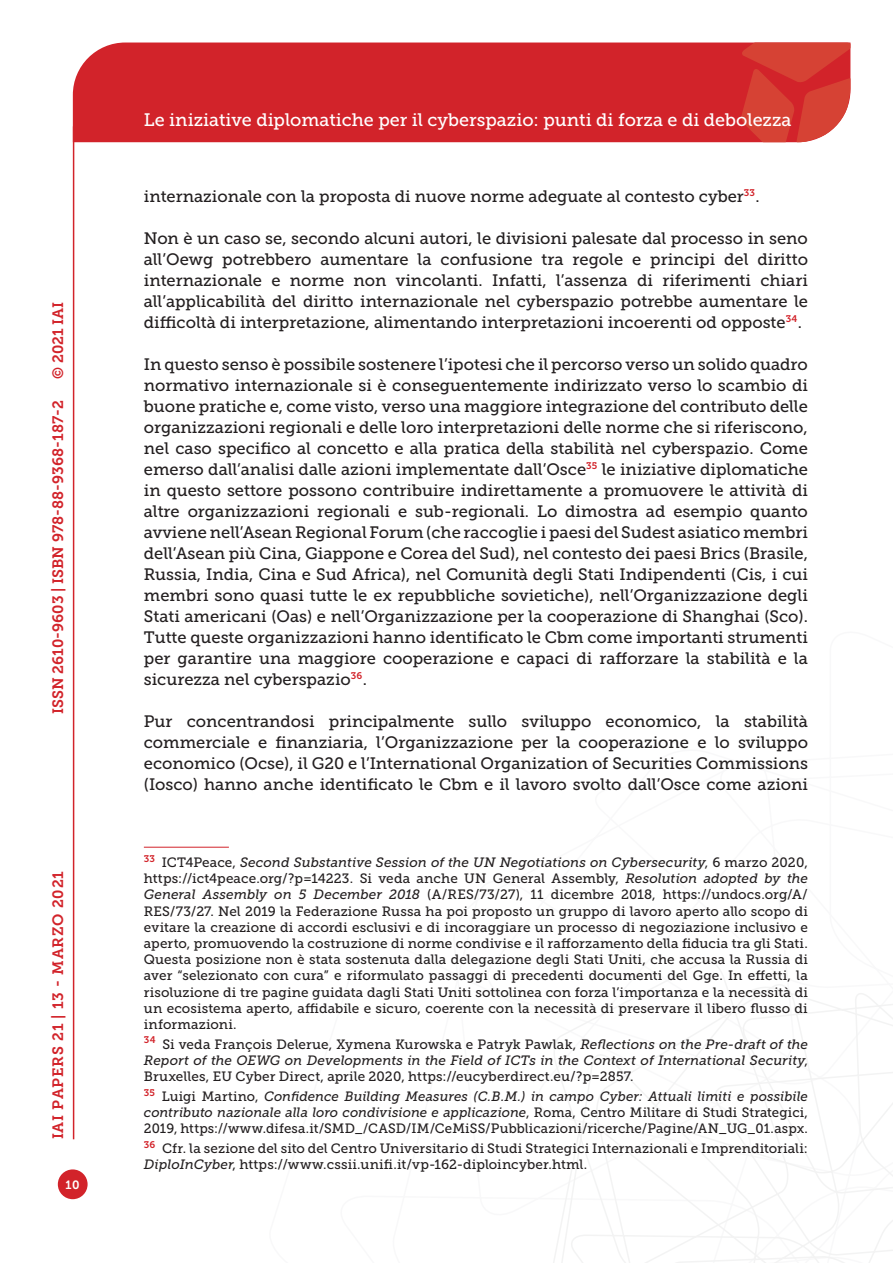
<style>
.page{position:relative;width:893px;height:1263px;background:#fff}
.page>*{position:absolute;margin:0;border:0;box-sizing:border-box;transform-origin:0 0}
.t1{font:18px "Museo Slab 500";color:#fff}
.Testo{font:16.5px/21px "Museo Slab 500";color:#231f20;text-align:justify}
.t2{font:15px "Museo Slab 700";color:#d2232a}
.t3{font:15px "Museo Slab 700";letter-spacing:.05em;color:#d2232a}
.Nota{font:13.5px/16.2px "Museo Slab 500";letter-spacing:.01em;color:#231f20;text-align:justify}
.t4{font:12px "Museo Slab 700";color:#fff}
.s1{font-style:italic}
</style>
<div class="page">
<svg style="left:553px;top:960px;width:340px;height:303px"></svg>
<div style="left:73px;top:43px;width:668px;height:99px;background:#d2232a"></div>
<svg style="left:741px;top:43px;width:109px;height:99px;background:#d6433b"></svg>
<div style="left:58px;top:1169px;width:30px;height:30px;background:#d2232a;border-radius:50%"></div>
<hr style="left:73px;top:126px;width:1px;height:1013px;background:#d2232a">
<hr style="left:144px;top:847px;width:85px;height:1px;background:#d2232a">
<p class="t2" style="left:50px;top:379px;width:79px;rotate:-90deg">© 2021 IAI</p>
<p class="t2" style="left:49px;top:714px;width:315px;rotate:-90deg">ISSN 2610-9603 | ISBN 978-88-9368-187-2</p>
<p class="t3" style="left:50px;top:1139px;width:270px;rotate:-90deg">IAI PAPERS 21 | 13 - MARZO 2021</p>
<p class="t4" style="left:65px;top:1178px;width:16px">10</p>
<p class="t1" style="left:144px;top:110px;width:649px">Le iniziative diplomatiche per il cyberspazio: punti di forza e di debolezza</p>
<p class="Testo" style="left:144px;top:186px;width:617px">internazionale con la proposta di nuove norme adeguate al contesto cyber<sup>33</sup>.</p>
<p class="Testo" style="left:144px;top:228px;width:666px">Non è un caso se, secondo alcuni autori, le divisioni palesate dal processo in seno all’Oewg potrebbero aumentare la confusione tra regole e principi del diritto internazionale e norme non vincolanti. Infatti, l’assenza di riferimenti chiari all’applicabilità del diritto internazionale nel cyberspazio potrebbe aumentare le difficoltà di interpretazione, alimentando interpretazioni incoerenti od opposte<sup>34</sup>.</p>
<p class="Testo" style="left:144px;top:354px;width:666px">In questo senso è possibile sostenere l’ipotesi che il percorso verso un solido quadro normativo internazionale si è conseguentemente indirizzato verso lo scambio di buone pratiche e, come visto, verso una maggiore integrazione del contributo delle organizzazioni regionali e delle loro interpretazioni delle norme che si riferiscono, nel caso specifico al concetto e alla pratica della stabilità nel cyberspazio. Come emerso dall’analisi dalle azioni implementate dall’Osce<sup>35</sup> le iniziative diplomatiche in questo settore possono contribuire indirettamente a promuovere le attività di altre organizzazioni regionali e sub-regionali. Lo dimostra ad esempio quanto avviene nell’Asean Regional Forum (che raccoglie i paesi del Sudest asiatico membri dell’Asean più Cina, Giappone e Corea del Sud), nel contesto dei paesi Brics (Brasile, Russia, India, Cina e Sud Africa), nel Comunità degli Stati Indipendenti (Cis, i cui membri sono quasi tutte le ex repubbliche sovietiche), nell’Organizzazione degli Stati americani (Oas) e nell’Organizzazione per la cooperazione di Shanghai (Sco).<br>Tutte queste organizzazioni hanno identificato le Cbm come importanti strumenti per garantire una maggiore cooperazione e capaci di rafforzare la stabilità e la sicurezza nel cyberspazio<sup>36</sup>.</p>
<p class="Testo" style="left:144px;top:711px;width:666px">Pur concentrandosi principalmente sullo sviluppo economico, la stabilità commerciale e finanziaria, l’Organizzazione per la cooperazione e lo sviluppo economico (Ocse), il G20 e l’International Organization of Securities Commissions (Iosco) hanno anche identificato le Cbm e il lavoro svolto dall’Osce come azioni</p>
<p class="Nota" style="left:144px;top:854px;width:666px"><sup>33</sup> ICT4Peace, <span class="s1">Second Substantive Session of the UN Negotiations on Cybersecurity</span>, 6 marzo 2020, https://ict4peace.org/?p=14223. Si veda anche UN General Assembly, <span class="s1">Resolution adopted by the General Assembly on 5 December 2018</span> (A/RES/73/27), 11 dicembre 2018, https://undocs.org/A/ RES/73/27. Nel 2019 la Federazione Russa ha poi proposto un gruppo di lavoro aperto allo scopo di evitare la creazione di accordi esclusivi e di incoraggiare un processo di negoziazione inclusivo e aperto, promuovendo la costruzione di norme condivise e il rafforzamento della fiducia tra gli Stati.<br>Questa posizione non è stata sostenuta dalla delegazione degli Stati Uniti, che accusa la Russia di aver “selezionato con cura” e riformulato passaggi di precedenti documenti del Gge. In effetti, la risoluzione di tre pagine guidata dagli Stati Uniti sottolinea con forza l’importanza e la necessità di un ecosistema aperto, affidabile e sicuro, coerente con la necessità di preservare il libero flusso di informazioni.</p>
<p class="Nota" style="left:144px;top:1036px;width:666px"><sup>34</sup> Si veda François Delerue, Xymena Kurowska e Patryk Pawlak, <span class="s1">Reflections on the Pre-draft of the Report of the OEWG on Developments in the Field of ICTs in the Context of International Security</span>, Bruxelles, EU Cyber Direct, aprile 2020, https://eucyberdirect.eu/?p=2857.</p>
<p class="Nota" style="left:144px;top:1088px;width:666px"><sup>35</sup> Luigi Martino, <span class="s1">Confidence Building Measures (C.B.M.) in campo Cyber: Attuali limiti e possibile contributo nazionale alla loro condivisione e applicazione</span>, Roma, Centro Militare di Studi Strategici, 2019, https://www.difesa.it/SMD_/CASD/IM/CeMiSS/Pubblicazioni/ricerche/Pagine/AN_UG_01.aspx.</p>
<p class="Nota" style="left:144px;top:1140px;width:665px"><sup>36</sup> Cfr. la sezione del sito del Centro Universitario di Studi Strategici Internazionali e Imprenditoriali:<br><span class="s1">DiploInCyber</span>, https://www.cssii.unifi.it/vp-162-diploincyber.html.</p>
</div>
